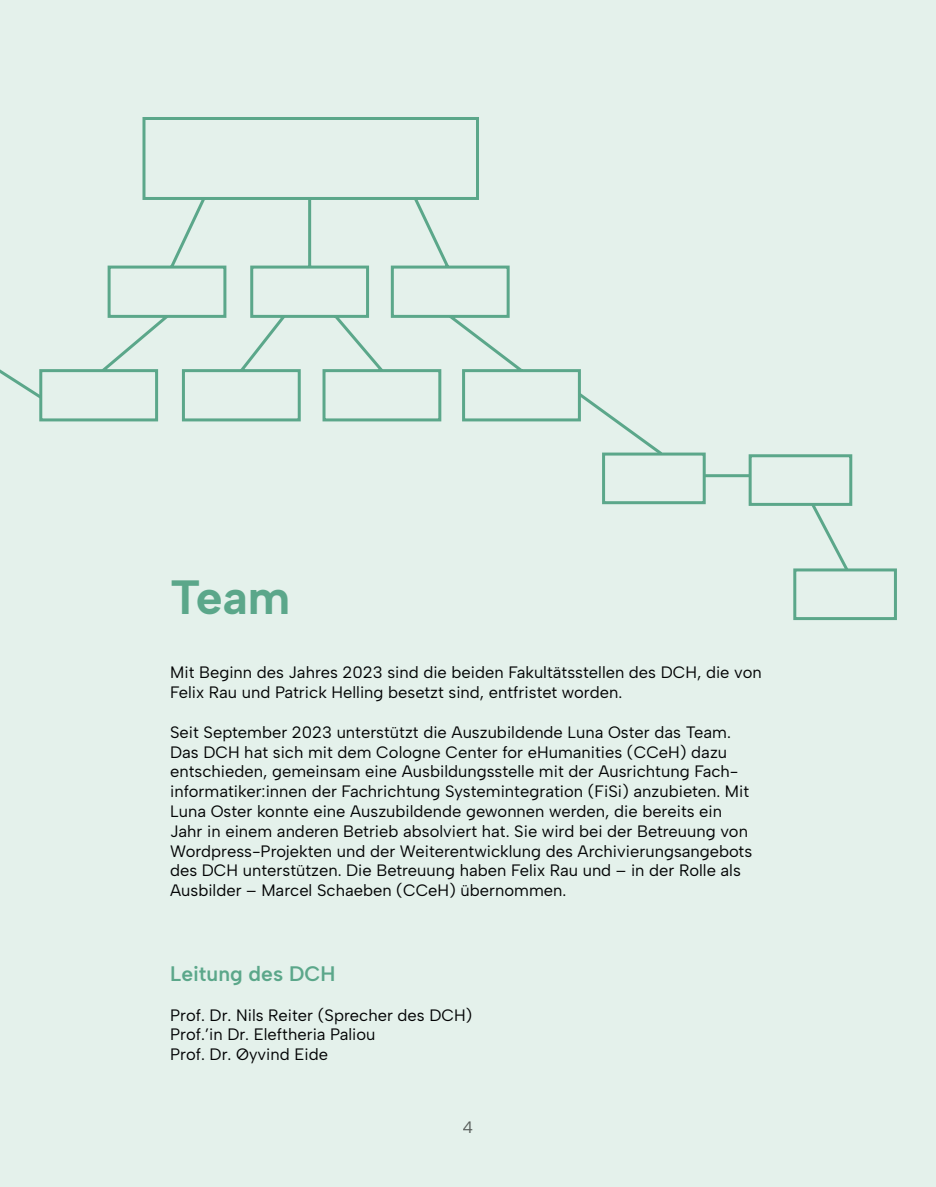
<style>
.page{position:relative;width:936px;height:1187px;background:#fff}
.page>*{position:absolute;margin:0;border:0;box-sizing:border-box;transform-origin:0 0}
.t1{font:48px "Albert Sans";color:#5ba78a}
.t2{font:21px "Albert Sans";color:#5ba78a}
.t3{font:16.5px/19.8px "Albert Sans";color:#020304}
.t4{font:16.5px "Albert Sans";color:#1d1d1b}
</style>
<div class="page">
<div style="left:0;top:0;width:935px;height:1186px;background:#e4f1eb"></div>
<div style="left:463px;top:1120px;width:9px;height:12px;background:#e4f1eb"></div>
<svg style="left:38px;top:115px;width:544px;height:308px;background:#dbece4"></svg>
<div style="left:602px;top:452px;width:103px;height:52px;border:3px solid #5ba78a"></div>
<div style="left:793px;top:568px;width:103px;height:52px;border:3px solid #5ba78a"></div>
<div style="left:748px;top:454px;width:104px;height:52px;border:3px solid #5ba78a"></div>
<svg style="left:575px;top:390px;width:90px;height:68px;background:#d6e9e1"></svg>
<hr style="left:703px;top:474px;width:46px;height:3px;background:#5ba78a">
<svg style="left:808px;top:500px;width:43px;height:73px;background:#cfe5dc"></svg>
<svg style="left:0;top:344px;width:45px;height:57px;background:#d6e9e1"></svg>
<h1 class="t1" style="left:170px;top:568px;width:122px">Team</h1>
<p class="t3" style="left:170px;top:662px;width:593px">Mit Beginn des Jahres 2023 sind die beiden Fakultätsstellen des DCH, die von<br>Felix Rau und Patrick Helling besetzt sind, entfristet worden.</p>
<p class="t3" style="left:170px;top:722px;width:583px">Seit September 2023 unterstützt die Auszubildende Luna Oster das Team.<br>Das DCH hat sich mit dem Cologne Center for eHumanities (CCeH) dazu entschieden, gemeinsam eine Ausbildungsstelle mit der Ausrichtung Fach&shy;informatiker:innen der Fachrichtung Systemintegration (FiSi) anzubieten. Mit Luna Oster konnte eine Auszubildende gewonnen werden, die bereits ein Jahr in einem anderen Betrieb absolviert hat. Sie wird bei der Betreuung von Wordpress-Projekten und der Weiterentwicklung des Archivierungsangebots des DCH unterstützen. Die Betreuung haben Felix Rau und – in der Rolle als Ausbilder – Marcel Schaeben (CCeH) übernommen.</p>
<p class="t2" style="left:170px;top:960px;width:167px">Leitung des DCH</p>
<p class="t3" style="left:170px;top:1004px;width:304px">Prof. Dr. Nils Reiter (Sprecher des DCH)<br>Prof.’in Dr. Eleftheria Paliou<br>Prof. Dr. Øyvind Eide</p>
<p class="t4" style="left:462px;top:1116px;width:12px">4</p>
</div>
